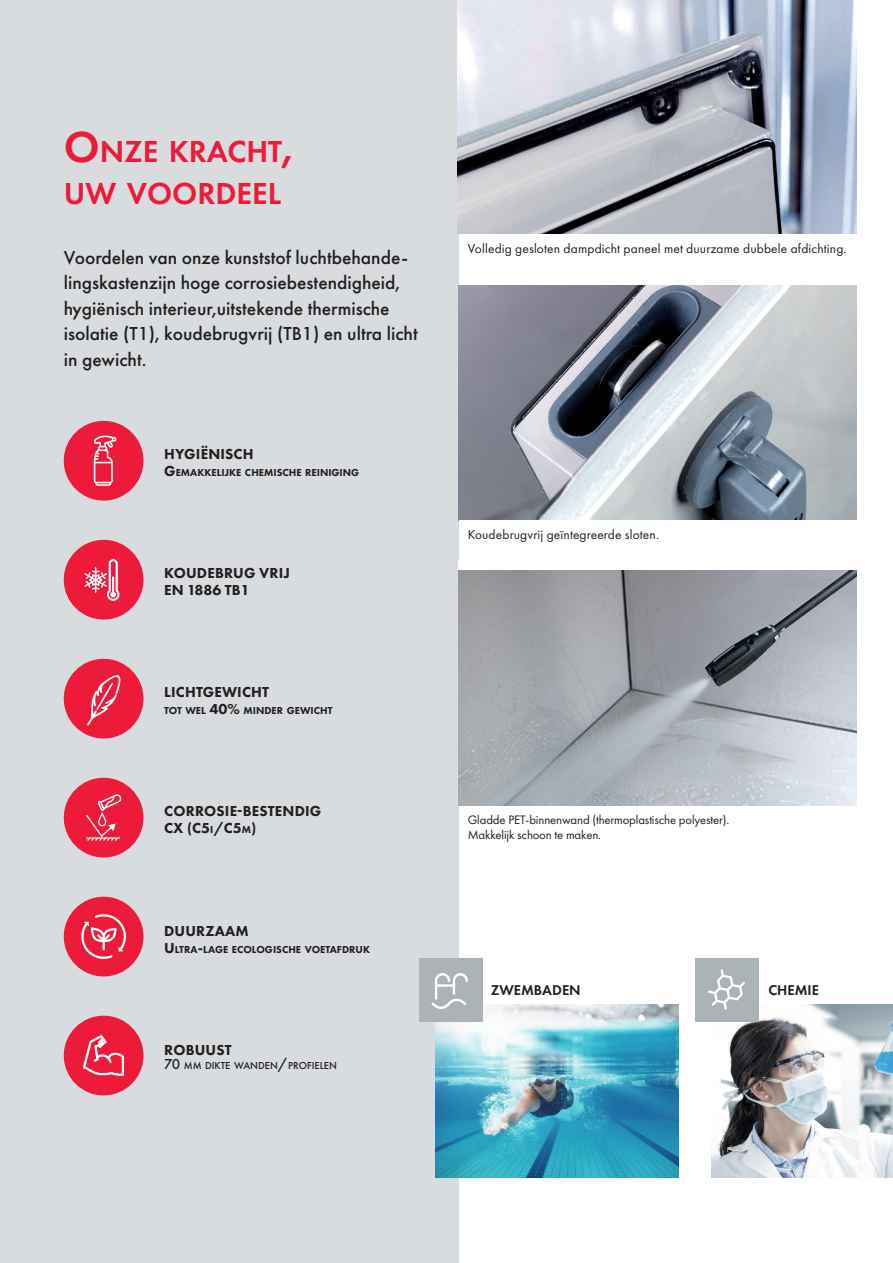
<style>
.page{position:relative;width:893px;height:1263px;background:#fff}
.page>*{position:absolute;margin:0;border:0;box-sizing:border-box;transform-origin:0 0}
.t1{font:600 31.5px "Futura PT";color:#ed1a3a}
.t2{font:500 19.5px/25.5px "Futura PT";color:#231f20}
.t3{font:800 15px "Futura PT";letter-spacing:.01em;color:#231f20}
.t4{font:800 15px "Futura PT";color:#231f20}
.t5{font:600 14.7px "Futura PT";color:#231f20}
.brood_8_5_pt{font:13.5px "Futura PT";letter-spacing:.01em;color:#231f20}
.brood_8_5_pt-2{font:12.75px "Futura PT";letter-spacing:-.01em;color:#231f20}
.t6{font:800 10.5px "Futura PT";color:#231f20}
.t7{font:500 10.5px "Futura PT";color:#231f20}
.s1{font-size:45px}
.s2{font-size:15px}
.s3{font-size:10.5px}
</style>
<div class="page">
<div style="left:0;top:0;width:458px;height:1263px;background:#d9dcde"></div>
<div style="left:64px;top:540px;width:80px;height:79px;background:#ed1a3a;border-radius:50%"></div>
<svg style="left:84px;top:559px;width:35px;height:42px"></svg>
<div style="left:64px;top:659px;width:80px;height:79px;background:#ed1a3a;border-radius:50%"></div>
<svg style="left:87px;top:675px;width:34px;height:50px"></svg>
<div style="left:64px;top:421px;width:80px;height:80px;background:#ed1a3a;border-radius:50%"></div>
<svg style="left:94px;top:435px;width:22px;height:51px"></svg>
<div style="left:64px;top:778px;width:80px;height:79px;background:#ed1a3a;border-radius:50%"></div>
<svg style="left:86px;top:794px;width:36px;height:47px"></svg>
<div style="left:64px;top:897px;width:80px;height:79px;background:#ed1a3a;border-radius:50%"></div>
<svg style="left:81px;top:914px;width:45px;height:45px"></svg>
<div style="left:64px;top:1016px;width:80px;height:79px;background:#ed1a3a;border-radius:50%"></div>
<svg style="left:84px;top:1035px;width:40px;height:41px"></svg>
<img style="left:458px;top:571px;width:398px;height:235px">
<img style="left:457px;top:0;width:399px;height:234px">
<img style="left:458px;top:286px;width:398px;height:234px">
<img style="left:712px;top:1005px;width:181px;height:173px">
<img style="left:436px;top:1005px;width:242px;height:173px">
<div style="left:695px;top:958px;width:64px;height:64px;background:#acb3b6"></div>
<svg style="left:708px;top:969px;width:37px;height:41px"></svg>
<div style="left:419px;top:958px;width:64px;height:64px;background:#acb3b6"></div>
<svg style="left:432px;top:973px;width:36px;height:36px"></svg>
<p class="t1" style="left:64px;top:131px;width:232px"><span class="s1">O</span>NZE KRACHT<span class="s1">,</span></p>
<p class="t1" style="left:64px;top:174px;width:219px">UW VOORDEEL</p>
<p class="t2" style="left:64px;top:244px;width:346px">Voordelen van onze kunststof luchtbehande&shy;lingskastenzijn hoge corrosiebestendigheid,</p>
<p class="t2" style="left:64px;top:295px;width:355px">hygiënisch interieur,uitstekende thermische isolatie (T1), koudebrugvrij (TB1) en ultra licht in gewicht.</p>
<p class="t3" style="left:164px;top:445px;width:91px">HYGIËNISCH</p>
<p class="t6" style="left:164px;top:466px;width:197px"><span class="s2">G</span>EMAKKELIJKE CHEMISCHE REINIGING</p>
<p class="t3" style="left:164px;top:564px;width:127px">KOUDEBRUG VRIJ</p>
<p class="t4" style="left:164px;top:581px;width:87px">EN 1886 TB 1</p>
<p class="t3" style="left:164px;top:683px;width:106px">LICHTGEWICHT</p>
<p class="t6" style="left:164px;top:704px;width:170px">TOT WEL <span class="s2">40%</span> MINDER GEWICHT</p>
<p class="t3" style="left:164px;top:802px;width:159px">CORROSIE-BESTENDIG</p>
<p class="t4" style="left:164px;top:819px;width:94px">CX (C5<span class="s3">I</span>/C5<span class="s3">M</span>)</p>
<p class="t3" style="left:164px;top:921px;width:86px">DUURZAAM</p>
<p class="t6" style="left:164px;top:942px;width:207px"><span class="s2">U</span> LTRA<span class="s2">-</span>LAGE ECOLOGISCHE VOETAFDRUK</p>
<p class="t3" style="left:164px;top:1040px;width:69px">ROBUUST</p>
<p class="t7" style="left:164px;top:1059px;width:174px"><span class="s2">70</span> MM DIKTE WANDEN<span class="s2">/</span>PROFIELEN</p>
<p class="brood_8_5_pt" style="left:468px;top:241px;width:380px">Volledig gesloten dampdicht paneel met duurzame dubbele afdichting.</p>
<p class="brood_8_5_pt" style="left:468px;top:526px;width:193px">Koudebrugvrij geïntegreerde sloten.</p>
<p class="brood_8_5_pt-2" style="left:468px;top:812px;width:263px">Gladde PET-binnenwand (thermoplastische polyester).</p>
<p class="brood_8_5_pt-2" style="left:468px;top:827px;width:135px">Makkelijk schoon te maken.</p>
<p class="t5" style="left:491px;top:981px;width:91px">ZWEMBADEN</p>
<p class="t5" style="left:768px;top:981px;width:52px">CHEMIE</p>
</div>
